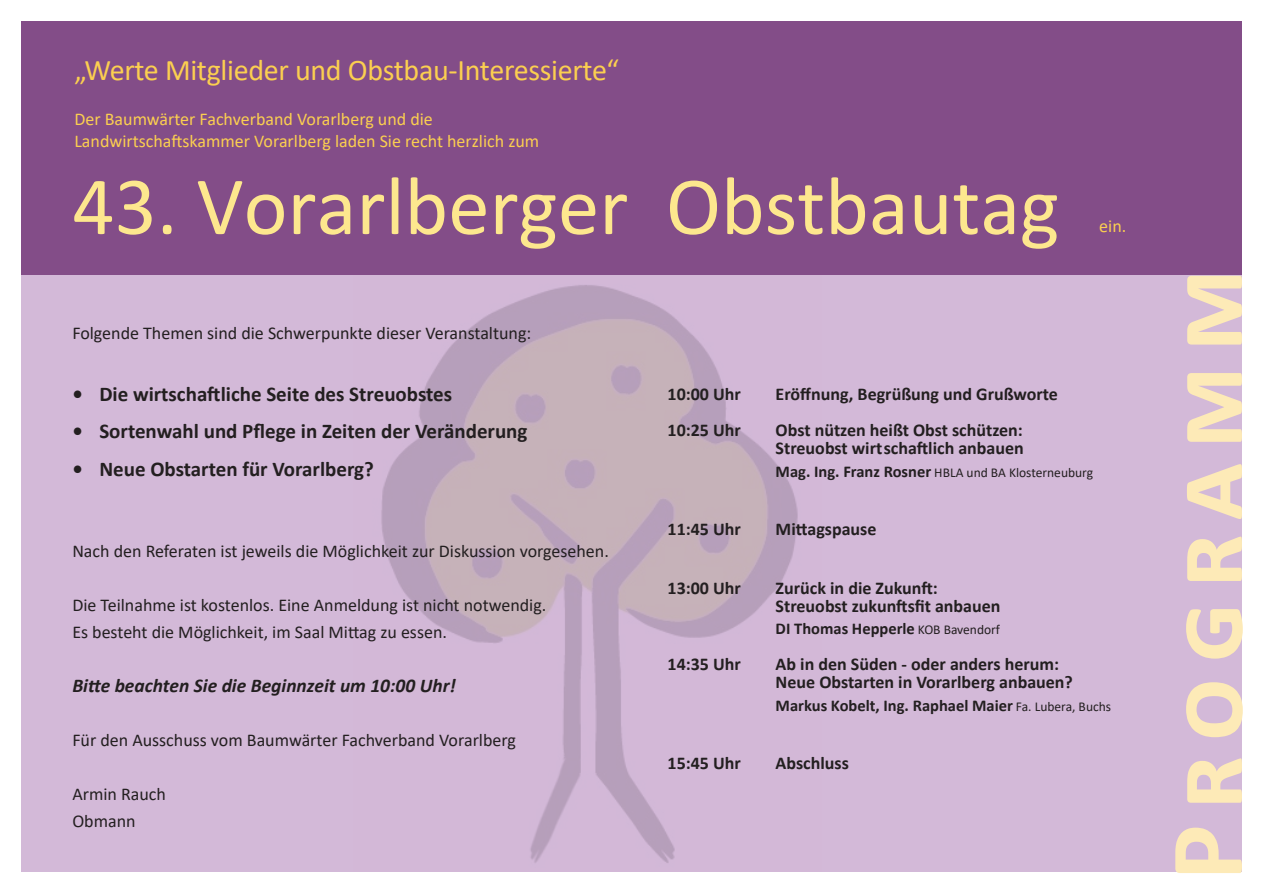
<style>
.page{position:relative;width:1263px;height:893px;background:#fff}
.page>*{position:absolute;margin:0;border:0;box-sizing:border-box;transform-origin:0 0}
.t1{font:700 105px "Calibri";letter-spacing:.14em;color:#fdeab7}
.t2{font:83.25px "Calibri";color:#fde78e}
.t3{font:30px "Calibri";letter-spacing:-.01em;color:#fbcf50}
.t4{font:700 21px "Calibri";color:#231f20}
.t5{font:italic 700 19.5px "Calibri";color:#231f20}
.t6{font:18px "Calibri";color:#231f20}
.t7{font:700 18px "Calibri";color:#231f20}
.t8{font:18px "Calibri";color:#fbcf50}
.t9{font:700 16.5px "Calibri";color:#231f20}
.t10{font:13.5px "Calibri";color:#231f20}
.s1{font-weight:700;font-size:16.5px}
.s2{font-weight:400;font-size:13.5px}
</style>
<div class="page">
<div style="left:21px;top:275px;width:1221px;height:597px;background:#d3b9d8"></div>
<img style="left:381px;top:285px;width:417px;height:578px">
<div style="left:21px;top:21px;width:1221px;height:253px;background:#834d88"></div>
<p class="t3" style="left:74px;top:49px;width:546px">„Werte Mitglieder und Obstbau-Interessierte“</p>
<p class="t8" style="left:74px;top:106px;width:360px">Der Baumwärter Fachverband Vorarlberg und die</p>
<p class="t8" style="left:74px;top:129px;width:466px">Landwirtschaftskammer Vorarlberg laden Sie recht herzlich zum</p>
<p class="t2" style="left:72px;top:148px;width:988px">43. Vorarlberger Obstbautag</p>
<p class="t6" style="left:72px;top:321px;width:460px">Folgende Themen sind die Schwerpunkte dieser Veranstaltung:</p>
<p class="t8" style="left:1099px;top:213px;width:29px">ein.</p>
<p class="t4" style="left:72px;top:379px;width:381px">• Die wirtschaftliche Seite des Streuobstes</p>
<p class="t4" style="left:72px;top:416px;width:457px">• Sortenwahl und Pflege in Zeiten der Veränderung</p>
<p class="t4" style="left:72px;top:454px;width:303px">• Neue Obstarten für Vorarlberg?</p>
<p class="t6" style="left:72px;top:538px;width:538px">Nach den Referaten ist jeweils die Möglichkeit zur Diskussion vorgesehen.</p>
<p class="t6" style="left:72px;top:592px;width:476px">Die Teilnahme ist kostenlos. Eine Anmeldung ist nicht notwendig.</p>
<p class="t6" style="left:72px;top:619px;width:376px">Es besteht die Möglichkeit, im Saal Mittag zu essen.</p>
<p class="t5" style="left:72px;top:672px;width:385px">Bitte beachten Sie die Beginnzeit um 10:00 Uhr!</p>
<p class="t6" style="left:72px;top:727px;width:445px">Für den Ausschuss vom Baumwärter Fachverband Vorarlberg</p>
<p class="t6" style="left:72px;top:781px;width:95px">Armin Rauch</p>
<p class="t6" style="left:72px;top:808px;width:65px">Obmann</p>
<p class="t7" style="left:668px;top:381px;width:75px">10:00 Uhr</p>
<p class="t7" style="left:776px;top:381px;width:284px">Eröffnung, Begrüßung und Grußworte</p>
<p class="t7" style="left:668px;top:417px;width:75px">10:25 Uhr</p>
<p class="t7" style="left:776px;top:417px;width:249px">Obst nützen heißt Obst schützen:</p>
<p class="t7" style="left:776px;top:435px;width:250px">Streuobst wirtschaftlich anbauen</p>
<p class="t10" style="left:776px;top:463px;width:319px"><span class="s1">Mag. Ing. Franz Rosner</span> HBLA und BA Klosterneuburg</p>
<p class="t7" style="left:668px;top:516px;width:75px">11:45 Uhr</p>
<p class="t7" style="left:776px;top:516px;width:102px">Mittagspause</p>
<p class="t7" style="left:668px;top:575px;width:75px">13:00 Uhr</p>
<p class="t7" style="left:776px;top:575px;width:164px">Zurück in die Zukunft:</p>
<p class="t7" style="left:776px;top:593px;width:226px">Streuobst zukunftsfit anbauen</p>
<p class="t9" style="left:776px;top:617px;width:226px">DI Thomas Hepperle <span class="s2">KOB Bavendorf</span></p>
<p class="t7" style="left:668px;top:651px;width:75px">14:35 Uhr</p>
<p class="t7" style="left:776px;top:651px;width:285px">Ab in den Süden - oder anders herum:</p>
<p class="t7" style="left:776px;top:669px;width:299px">Neue Obstarten in Vorarlberg anbauen?</p>
<p class="t9" style="left:776px;top:694px;width:337px">Markus Kobelt, Ing. Raphael Maier <span class="s2">Fa. Lubera, Buchs</span></p>
<p class="t7" style="left:668px;top:750px;width:75px">15:45 Uhr</p>
<p class="t7" style="left:776px;top:750px;width:75px">Abschluss</p>
<p class="t1" style="left:1132px;top:880px;width:613px;rotate:-90deg">Programm</p>
</div>
